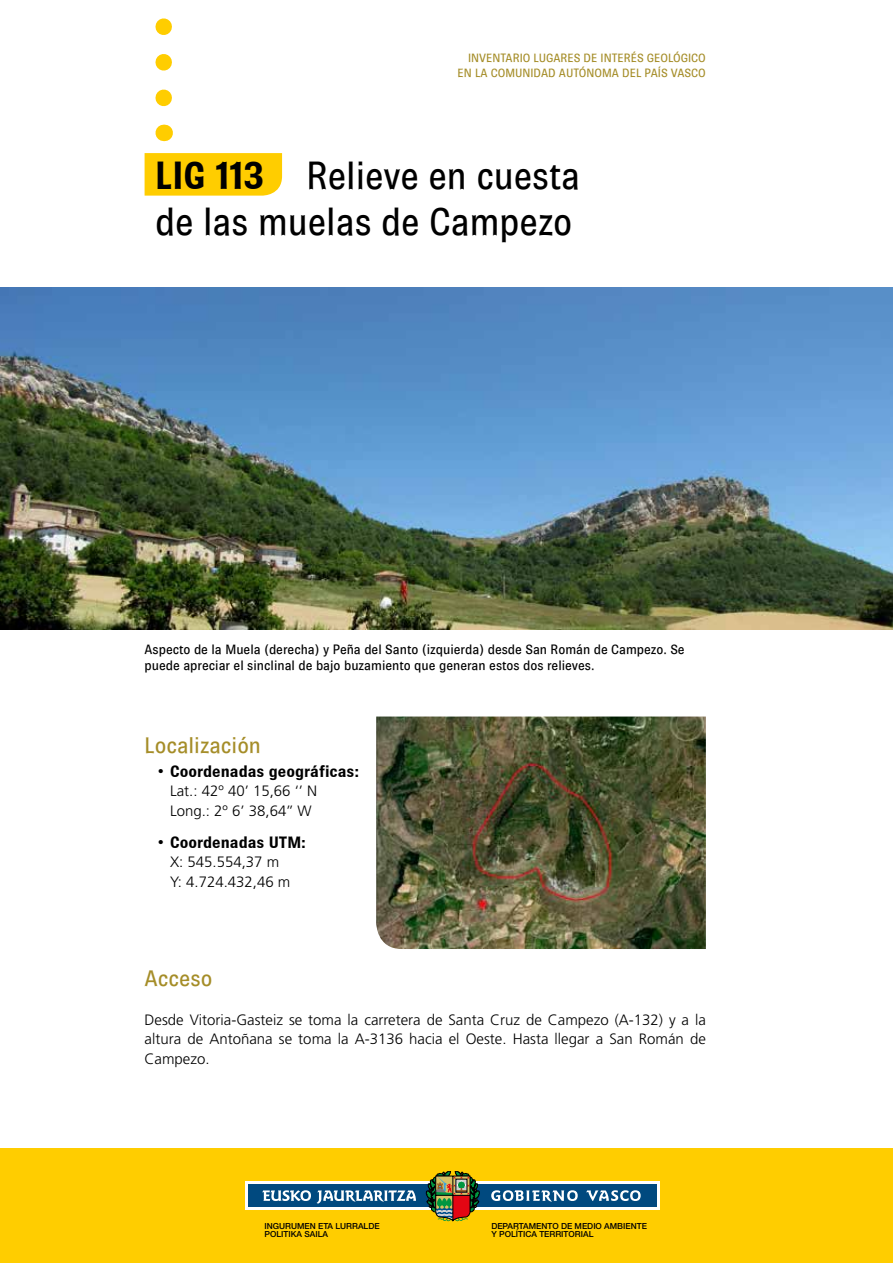
<style>
.page{position:relative;width:893px;height:1263px;background:#fff}
.page>*{position:absolute;margin:0;border:0;box-sizing:border-box;transform-origin:0 0}
.t1{font:39px/46.8px "Brown";color:#000;scale:.95 1}
.t2{font:22.5px "Brown";color:#a58d28}
.t3{font:700 16.5px "Brown";color:#000}
.t4{font:300 15px/19.5px "Frutiger";color:#000}
.t5{font:13.5px/16.5px "Brown";color:#000}
.t6{font:12px/15px "Brown";color:#a58d28;text-align:right}
.t7{font:500 8.4px/8.4px "Helvetica Neue";color:#000}
.s1{font-weight:700}
</style>
<div class="page">
<svg style="left:155px;top:27px;width:17px;height:80px"></svg>
<svg style="left:164px;top:125px;width:1px;height:16px"></svg>
<div style="left:145px;top:153px;width:137px;height:43px;background:#ffcd00"></div>
<div style="left:0;top:1148px;width:893px;height:115px;background:#ffcd00"></div>
<div style="left:246px;top:1182px;width:414px;height:28px;background:#fff"></div>
<div style="left:249px;top:1184px;width:408px;height:23px;background:#00497f"></div>
<svg style="left:262px;top:1190px;width:49px;height:11px"></svg>
<svg style="left:317px;top:1190px;width:99px;height:13px"></svg>
<svg style="left:491px;top:1190px;width:87px;height:12px"></svg>
<svg style="left:586px;top:1190px;width:55px;height:11px"></svg>
<svg style="left:426px;top:1171px;width:54px;height:51px"></svg>
<img style="left:0;top:287px;width:893px;height:342px">
<img style="left:376px;top:716px;width:330px;height:233px">
<p class="t6" style="left:458px;top:50px;width:250px">INVENTARIO LUGARES DE INTERÉS GEOLÓGICO<br>EN LA COMUNIDAD AUTÓNOMA DEL PAÍS VASCO</p>
<h1 class="t1" style="left:155px;top:151px;width:449px"><span class="s1">LIG 113</span> Relieve en cuesta de las muelas de Campezo</h1>
<p class="t5" style="left:145px;top:641px;width:542px">Aspecto de la Muela (derecha) y Peña del Santo (izquierda) desde San Román de Campezo. Se puede apreciar el sinclinal de bajo buzamiento que generan estos dos relieves.</p>
<h2 class="t2" style="left:145px;top:732px;width:118px">Localización</h2>
<p class="t3" style="left:157px;top:762px;width:203px">• Coordenadas geográficas:</p>
<p class="t4" style="left:170px;top:781px;width:149px">Lat.: 42º 40’ 15,66 ‘’ N<br>Long.: 2º 6’ 38,64’’ W</p>
<p class="t3" style="left:157px;top:833px;width:150px">• Coordenadas UTM:</p>
<p class="t4" style="left:170px;top:852px;width:122px">X: 545.554,37 m<br>Y: 4.724.432,46 m</p>
<h2 class="t2" style="left:145px;top:965px;width:69px">Acceso</h2>
<p class="t4" style="left:145px;top:1010px;width:563px;text-align:justify">Desde Vitoria-Gasteiz se toma la carretera de Santa Cruz de Campezo (A-132) y a la altura de Antoñana se toma la A-3136 hacia el Oeste. Hasta llegar a San Román de Campezo.</p>
<p class="t7" style="left:264px;top:1221px;width:117px">INGURUMEN ETA LURRALDE<br>POLITIKA SAILA</p>
<p class="t7" style="left:491px;top:1221px;width:157px">DEPARTAMENTO DE MEDIO AMBIENTE<br>Y POLÍTICA TERRITORIAL</p>
</div>
